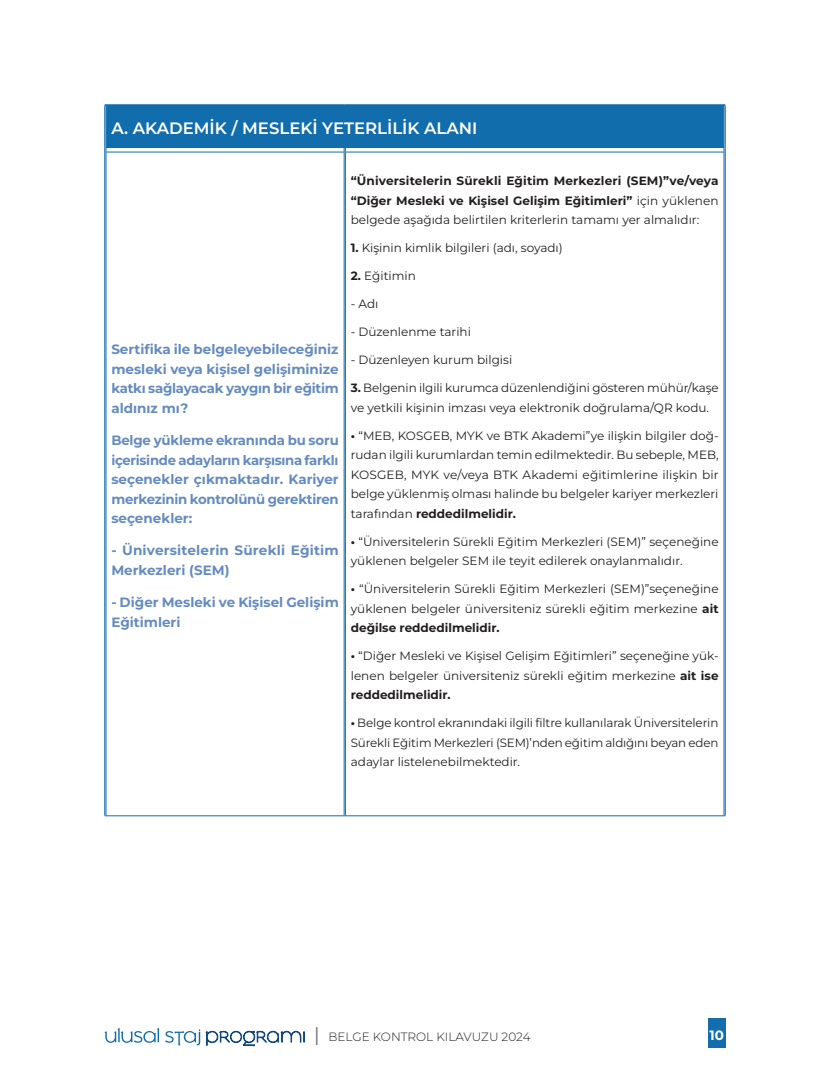
<style>
.page{position:relative;width:830px;height:1085px;background:#fff}
.page>*{position:absolute;margin:0;border:0;box-sizing:border-box;transform-origin:0 0}
.TR_gövde{font:300 25.5px "Montserrat";color:#6c6d70}
.TR_başlık_3{font:600 16.5px "Montserrat";color:#fff}
.soru{font:700 13.5px/19.5px "Montserrat";color:#658bc1;text-align:justify}
.t1{font:700 13.5px "Montserrat";color:#fff}
.cevap{font:12px/19.5px "Montserrat";color:#231f20;text-align:justify}
.cevap-2{font:700 12px/19.5px "Montserrat";color:#231f20;text-align:justify}
.t2{font:300 12px "Montserrat";color:#231f20}
.s1{font-weight:400}
.s2{font-weight:700}
</style>
<div class="page">
<div style="left:105px;top:105px;width:619px;height:42px;background:#116dac"></div>
<hr style="left:105px;top:106px;width:1px;height:41px;background:#fff">
<hr style="left:105px;top:104px;width:239px;height:2px;background:#116dac">
<hr style="left:344px;top:104px;width:381px;height:2px;background:#116dac">
<hr style="left:104px;top:106px;width:1px;height:41px;background:#116dac">
<hr style="left:724px;top:106px;width:1px;height:41px;background:#116dac">
<svg style="left:104px;top:147px;width:3px;height:5px"></svg>
<hr style="left:104px;top:152px;width:1px;height:663px;background:#116dac">
<hr style="left:106px;top:152px;width:1px;height:663px;background:#116dac">
<hr style="left:344px;top:152px;width:1px;height:663px;background:#116dac">
<hr style="left:345px;top:152px;width:1px;height:663px;background:#116dac">
<hr style="left:723px;top:152px;width:1px;height:663px;background:#116dac">
<hr style="left:724px;top:152px;width:1px;height:663px;background:#116dac">
<hr style="left:106px;top:147px;width:238px;height:1px;background:#116dac">
<hr style="left:344px;top:147px;width:379px;height:1px;background:#116dac">
<hr style="left:106px;top:152px;width:238px;height:1px;background:#116dac">
<hr style="left:344px;top:152px;width:379px;height:1px;background:#116dac">
<hr style="left:105px;top:815px;width:239px;height:1px;background:#116dac">
<hr style="left:344px;top:815px;width:381px;height:1px;background:#116dac">
<div style="left:707px;top:1018px;width:18px;height:30px;background:#116dac"></div>
<svg style="left:105px;top:1028px;width:54px;height:14px"></svg>
<svg style="left:165px;top:1029px;width:139px;height:17px"></svg>
<p class="TR_başlık_3" style="left:111px;top:117px;width:367px">A. AKADEMİK / MESLEKİ YETERLİLİK ALANI</p>
<p class="soru" style="left:111px;top:339px;width:229px">Sertifika ile belgeleyebileceğiniz mesleki veya kişisel gelişiminize katkı sağlayacak yaygın bir eğitim aldınız mı?</p>
<p class="soru" style="left:111px;top:430px;width:229px">Belge yükleme ekranında bu soru içerisinde adayların karşısına farklı seçenekler çıkmaktadır. Kariyer merkezinin kontrolünü gerektiren seçenekler:</p>
<p class="soru" style="left:111px;top:540px;width:229px">- Üniversitelerin Sürekli Eğitim<br>Merkezleri (SEM)</p>
<p class="soru" style="left:111px;top:592px;width:229px">- Diğer Mesleki ve Kişisel Gelişim<br>Eğitimleri</p>
<p class="cevap-2" style="left:350px;top:171px;width:369px">“Üniversitelerin Sürekli Eğitim Merkezleri (SEM)”ve/veya “Diğer Mesleki ve Kişisel Gelişim Eğitimleri” <span class="s1">için yüklenen belgede aşağıda belirtilen kriterlerin tamamı yer almalıdır:</span></p>
<p class="cevap" style="left:350px;top:238px;width:213px"><span class="s2">1.</span> Kişinin kimlik bilgileri (adı, soyadı)</p>
<p class="cevap" style="left:350px;top:266px;width:67px"><span class="s2">2.</span> Eğitimin</p>
<p class="cevap" style="left:350px;top:294px;width:29px">- Adı</p>
<p class="cevap" style="left:350px;top:322px;width:122px">- Düzenlenme tarihi</p>
<p class="cevap" style="left:350px;top:350px;width:163px">- Düzenleyen kurum bilgisi</p>
<p class="cevap" style="left:350px;top:378px;width:369px"><span class="s2">3.</span> Belgenin ilgili kurumca düzenlendiğini gösteren mühür/kaşe ve yetkili kişinin imzası veya elektronik doğrulama/QR kodu.</p>
<p class="cevap" style="left:350px;top:425px;width:369px"><span class="s2">•</span> “MEB, KOSGEB, MYK ve BTK Akademi”ye ilişkin bilgiler doğ&shy;rudan ilgili kurumlardan temin edilmektedir. Bu sebeple, MEB, KOSGEB, MYK ve/veya BTK Akademi eğitimlerine ilişkin bir belge yüklenmiş olması halinde bu belgeler kariyer merkezleri tarafından <span class="s2">reddedilmelidir.</span></p>
<p class="cevap" style="left:350px;top:531px;width:369px"><span class="s2">•</span> “Üniversitelerin Sürekli Eğitim Merkezleri (SEM)” seçeneğine yüklenen belgeler SEM ile teyit edilerek onaylanmalıdır.</p>
<p class="cevap" style="left:350px;top:579px;width:369px"><span class="s2">•</span> “Üniversitelerin Sürekli Eğitim Merkezleri (SEM)”seçeneğine yüklenen belgeler üniversiteniz sürekli eğitim merkezine <span class="s2">ait değilse reddedilmelidir.</span></p>
<p class="cevap" style="left:350px;top:646px;width:369px"><span class="s2">•</span> “Diğer Mesleki ve Kişisel Gelişim Eğitimleri” seçeneğine yük&shy;lenen belgeler üniversiteniz sürekli eğitim merkezine <span class="s2">ait ise reddedilmelidir.</span></p>
<p class="cevap" style="left:350px;top:713px;width:369px"><span class="s2">•</span> Belge kontrol ekranındaki ilgili filtre kullanılarak Üniversitelerin Sürekli Eğitim Merkezleri (SEM)’nden eğitim aldığını beyan eden adaylar listelenebilmektedir.</p>
<p class="TR_gövde" style="left:313px;top:1018px;width:9px">I</p>
<p class="t2" style="left:328px;top:1028px;width:203px">BELGE KONTROL KILAVUZU 2024</p>
<p class="t1" style="left:709px;top:1026px;width:16px">10</p>
</div>
